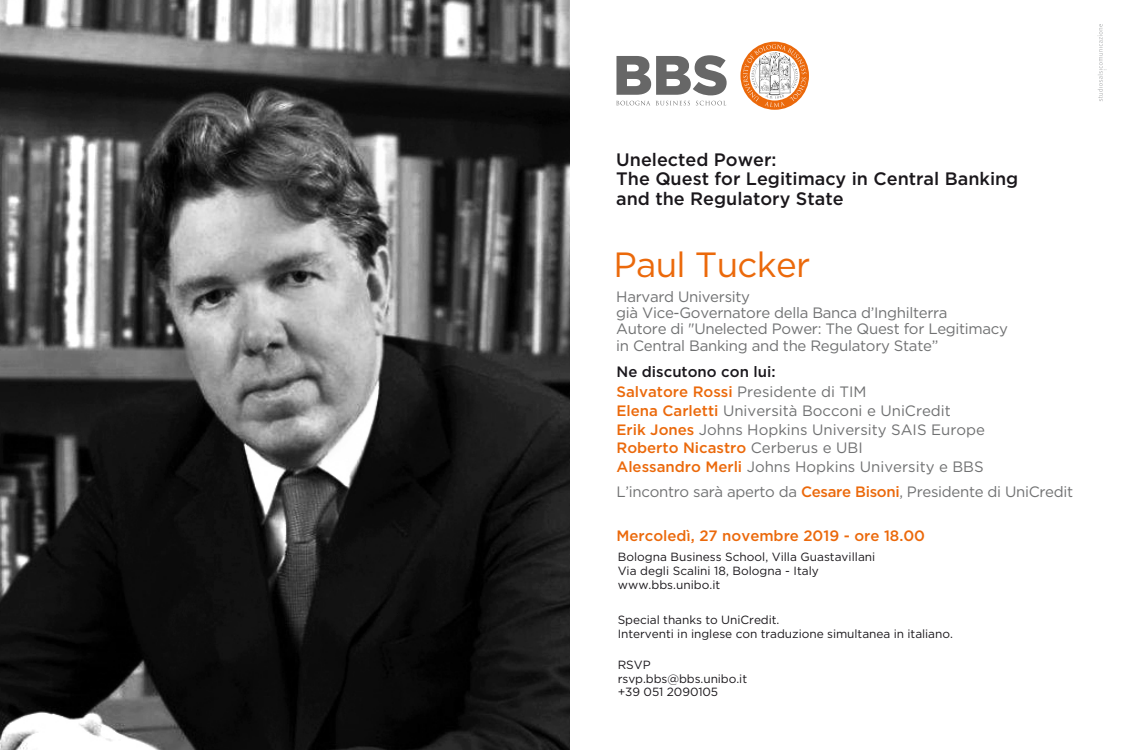
<style>
.page{position:relative;width:1128px;height:750px;background:#fff}
.page>*{position:absolute;margin:0;border:0;box-sizing:border-box;transform-origin:0 0}
.t1{font:35px "Gotham HTF";letter-spacing:-.02em;color:#eb690b}
.t2{font:500 18px/19.5px "Gotham HTF";color:#1a171b}
.t3{font:15px/16.2px "Gotham HTF";letter-spacing:-.02em;color:#707172}
.t4{font:15px/19px "Gotham HTF";color:#707172}
.t5{font:500 15px "Gotham HTF";color:#eb690b}
.t6{font:11.88px/13.8px "Gotham HTF";letter-spacing:-.005em;color:#1a171b}
.s1{font-weight:500;color:#1a171c}
.s2{font-weight:500;color:#eb690b}
</style>
<div class="page">
<svg style="left:740px;top:42px;width:69px;height:68px"></svg>
<svg style="left:616px;top:55px;width:110px;height:40px"></svg>
<svg style="left:616px;top:101px;width:74px;height:4px"></svg>
<svg style="left:696px;top:101px;width:29px;height:4px"></svg>
<svg style="left:1097px;top:24px;width:9px;height:77px"></svg>
<img style="left:0;top:0;width:570px;height:749px">
<h2 class="t2" style="left:616px;top:149px;width:403px">Unelected Power:<br>The Quest for Legitimacy in Central Banking and the Regulatory State</h2>
<h1 class="t1" style="left:613px;top:245px;width:198px">Paul Tucker</h1>
<p class="t3" style="left:616px;top:288px;width:393px">Harvard University<br>già Vice-Governatore della Banca d’Inghilterra<br>Autore di "Unelected Power: The Quest for Legitimacy in Central Banking and the Regulatory State”</p>
<p class="t4" style="left:616px;top:362px;width:370px"><span class="s1">Ne discutono con lui:<br></span><span class="s2">Salvatore Rossi</span> Presidente di TIM<br><span class="s2">Elena Carletti</span> Università Bocconi e UniCredit<br><span class="s2">Erik Jones</span> Johns Hopkins University SAIS Europe <span class="s2">Roberto Nicastro</span> Cerberus e UBI<br><span class="s2">Alessandro Merli</span> Johns Hopkins University e BBS</p>
<p class="t3" style="left:616px;top:483px;width:458px">L’incontro sarà aperto da <span class="s2">Cesare Bisoni</span>, Presidente di UniCredit</p>
<p class="t5" style="left:616px;top:526px;width:310px">Mercoledì, 27 novembre 2019 - ore 18.00</p>
<p class="t6" style="left:618px;top:550px;width:259px">Bologna Business School, Villa Guastavillani<br>Via degli Scalini 18, Bologna - Italy www.bbs.unibo.it</p>
<p class="t6" style="left:617px;top:613px;width:337px">Special thanks to UniCredit.<br>Interventi in inglese con traduzione simultanea in italiano.</p>
<p class="t6" style="left:617px;top:657px;width:131px">RSVP rsvp.bbs@bbs.unibo.it +39 051 2090105</p>
</div>
